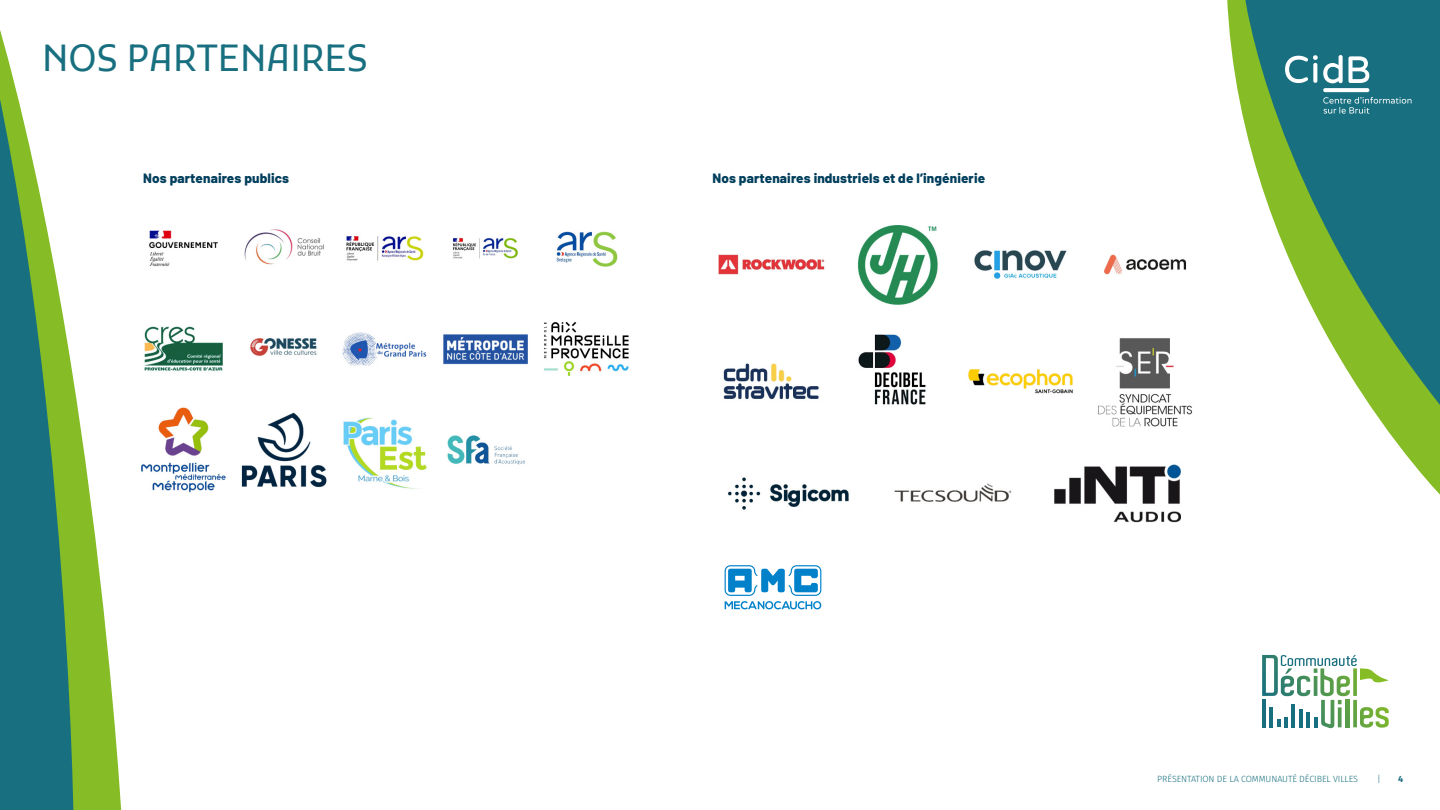
<style>
.page{position:relative;width:1440px;height:810px;background:#fff}
.page>*{position:absolute;margin:0;border:0;box-sizing:border-box;transform-origin:0 0}
.t1{font:36px "Kufam";color:#186f7f}
.t2{font:800 13.5px "Barlow";letter-spacing:.01em;color:#003e5c}
.t3{font:300 9px "Fira Sans";letter-spacing:-.01em;color:#186f7f}
.t4{font:700 9px "Fira Sans";color:#186f7f}
</style>
<div class="page">
<svg style="left:74px;top:384px;width:48px;height:426px;fill:#86bc25"></svg>
<svg style="left:1227px;top:0;width:213px;height:495px"></svg>
<svg style="left:0;top:30px;width:74px;height:780px;fill:#186f7f"></svg>
<svg style="left:1244px;top:0;width:196px;height:412px;fill:#186f7f"></svg>
<svg style="left:1285px;top:55px;width:127px;height:59px;background:#408895"></svg>
<svg style="left:1262px;top:655px;width:127px;height:73px"></svg>
<img style="left:141px;top:229px;width:488px;height:264px">
<img style="left:718px;top:225px;width:474px;height:202px">
<img style="left:727px;top:464px;width:454px;height:59px">
<svg style="left:725px;top:565px;width:96px;height:44px"></svg>
<h1 class="t1" style="left:42px;top:38px;width:327px">NOS PARTENAIRES</h1>
<p class="t2" style="left:143px;top:170px;width:147px">Nos partenaires publics</p>
<p class="t2" style="left:712px;top:170px;width:274px">Nos partenaires industriels et de l’ingénierie</p>
<p class="t3" style="left:1157px;top:772px;width:202px">PRÉSENTATION DE LA COMMUNAUTÉ DÉCIBEL VILLES</p>
<p class="t3" style="left:1377px;top:772px;width:5px">|</p>
<p class="t4" style="left:1398px;top:772px;width:7px">4</p>
</div>
